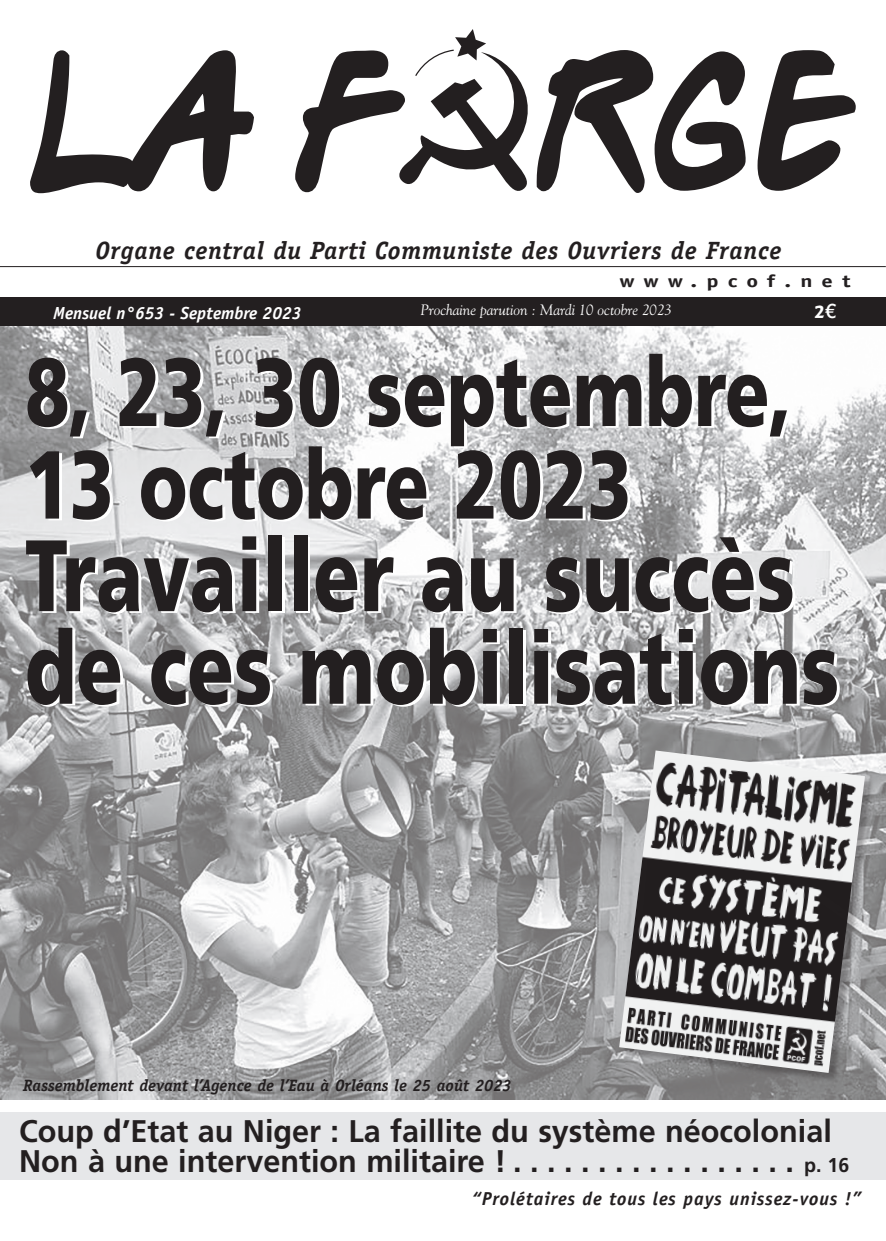
<style>
.page{position:relative;width:886px;height:1241px;background:#fff}
.page>*{position:absolute;margin:0;border:0;box-sizing:border-box;transform-origin:0 0}
.t1{font:900 101.25px/92.5px "Frutiger";color:#231f20;scale:.76 1}
.t2{font:900 96.25px/92.5px "Frutiger";color:#231f20;scale:.76 1}
.t3{font:700 31.25px/30px "Frutiger";color:#231f20}
.t4{font:italic 700 25px "Officina Serif";letter-spacing:.025em;color:#231f20}
.t5{font:700 20px "Goudy Sans";color:#fff}
.t6{font:italic 700 18.75px "Officina Sans";letter-spacing:.05em;color:#231f20}
.t7{font:italic 700 17.5px "Officina Sans";color:#fff}
.t8{font:700 17.5px "Officina Sans";letter-spacing:.4em;color:#231f20;scale:1.3 1}
.t9{font:italic 700 16.5px "Officina Serif";color:#231f20}
.t10{font:italic 15px "Goudy";color:#fff}
.s1{font-family:"Helvetica Neue";font-weight:500}
.s2{font-size:20px}
</style>
<div class="page">
<hr style="left:0;top:266px;width:886px;height:1px;background:#231f20">
<svg style="left:30px;top:50px;width:224px;height:143px"></svg>
<svg style="left:295px;top:29px;width:561px;height:164px"></svg>
<img style="left:0;top:326px;width:886px;height:772px">
<div style="left:0;top:297px;width:886px;height:29px;background:#231f20"></div>
<div style="left:0;top:1111px;width:886px;height:68px;background:#e6e7e9"></div>
<div style="left:621px;top:751px;width:254px;height:332px;background:#231f20;opacity:.34"></div>
<img style="left:619px;top:750px;width:246px;height:322px">
<p class="t4" style="left:95px;top:235px;width:687px">Organe central du Parti Communiste des Ouvriers de France</p>
<p class="t8" style="left:619px;top:270px;width:179px">www.pcof.net</p>
<p class="t7" style="left:53px;top:302px;width:250px">Mensuel n°653 - Septembre 2023</p>
<p class="t10" style="left:420px;top:301px;width:253px">Prochaine parution : Mardi 10 octobre 2023</p>
<p class="t5" style="left:814px;top:300px;width:23px">2<span class="s1">€</span></p>
<h2 class="t2" style="left:25px;top:344px;width:1010px">8, 23, 30 septembre,<br>13 octobre 2023</h2>
<h1 class="t1" style="left:25px;top:527px;width:1073px">Travailler au succès de ces mobilisations</h1>
<p class="t9" style="left:23px;top:1075px;width:490px">Rassemblement devant l’Agence de l’Eau à Orléans le 25 août 2023</p>
<p class="t3" style="left:19px;top:1115px;width:832px">Coup d’Etat au Niger : La faillite du système néocolonial<br>Non à une intervention militaire ! . . . . . . . . . . . . . . . . . <span class="s2">p. 16</span></p>
<p class="t6" style="left:472px;top:1186px;width:391px">“Prolétaires de tous les pays unissez-vous !”</p>
</div>
